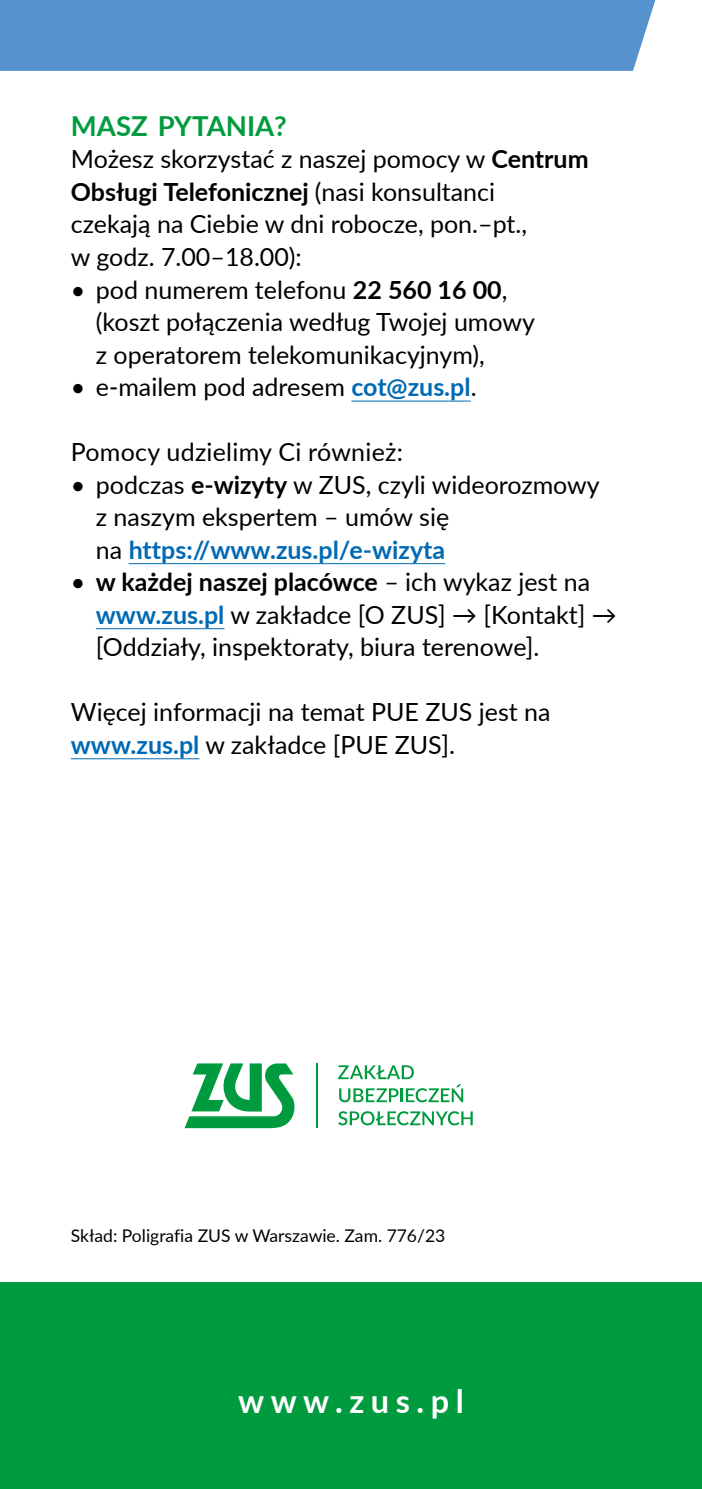
<style>
.page{position:relative;width:702px;height:1489px;background:#fff}
.page>*{position:absolute;margin:0;border:0;box-sizing:border-box;transform-origin:0 0}
.t1{font:700 32.5px "Lato";letter-spacing:.2em;color:#fff}
.II_gr{font:700 27.5px "Lato";color:#009b3e}
.Tekst_podst_10_13_po{font:25px/32.5px "Lato";color:#000}
.Tekst_podst_10_13_od{font:25px/32.5px "Lato";color:#000}
.stopka{font:17.5px "Lato";color:#000}
.s1{font-weight:700}
.s2{font-weight:700;color:#0069b4}
</style>
<div class="page">
<svg style="left:338px;top:1065px;width:125px;height:37px"></svg>
<svg style="left:338px;top:1111px;width:134px;height:14px"></svg>
<svg style="left:184px;top:1063px;width:111px;height:65px"></svg>
<hr style="left:316px;top:1063px;width:1px;height:65px;background:#009b3e">
<div style="left:0;top:1282px;width:702px;height:206px;background:#009b3e"></div>
<div style="left:0;top:0;width:655px;height:71px;background:#5692ce"></div>
<hr style="left:351px;top:400px;width:119px;height:1px;background:#0069b4">
<hr style="left:129px;top:563px;width:316px;height:1px;background:#0069b4">
<hr style="left:96px;top:628px;width:128px;height:1px;background:#0069b4">
<hr style="left:71px;top:758px;width:128px;height:1px;background:#0069b4">
<h2 class="II_gr" style="left:71px;top:106px;width:217px">MASZ PYTANIA?</h2>
<p class="Tekst_podst_10_13_po" style="left:71px;top:142px;width:519px">Możesz skorzystać z naszej pomocy w <span class="s1">Centrum Obsługi Telefonicznej</span> (nasi konsultanci<br>czekają na Ciebie w dni robocze, pon.–pt.,<br>w godz. 7.00–18.00):</p>
<p class="Tekst_podst_10_13_po" style="left:96px;top:272px;width:440px;text-indent:-25px">• pod numerem telefonu <span class="s1">22 560 16 00</span>, (koszt połączenia według Twojej umowy z operatorem telekomunikacyjnym),</p>
<p class="Tekst_podst_10_13_po" style="left:71px;top:369px;width:407px">• e-mailem pod adresem <span class="s2">cot@zus.pl</span>.</p>
<p class="Tekst_podst_10_13_od" style="left:71px;top:434px;width:333px">Pomocy udzielimy Ci również:</p>
<p class="Tekst_podst_10_13_po" style="left:96px;top:467px;width:505px;text-indent:-25px">• podczas <span class="s1">e-wizyty</span> w ZUS, czyli wideorozmowy z naszym ekspertem – umów się<br>na <span class="s2">https://www.zus.pl/e-wizyta</span></p>
<p class="Tekst_podst_10_13_po" style="left:96px;top:564px;width:522px;text-indent:-25px">• <span class="s1">w każdej naszej placówce</span> – ich wykaz jest na <span class="s2">www.zus.pl</span> w zakładce [O ZUS] → [Kontakt] → [Oddziały, inspektoraty, biura terenowe].</p>
<p class="Tekst_podst_10_13_od" style="left:71px;top:694px;width:481px">Więcej informacji na temat PUE ZUS jest na <span class="s2">www.zus.pl</span> w zakładce [PUE ZUS].</p>
<p class="stopka" style="left:71px;top:1222px;width:376px">Skład: Poligrafia ZUS w Warszawie. Zam. 776/23</p>
<p class="t1" style="left:238px;top:1376px;width:227px">www.zus.pl</p>
</div>
